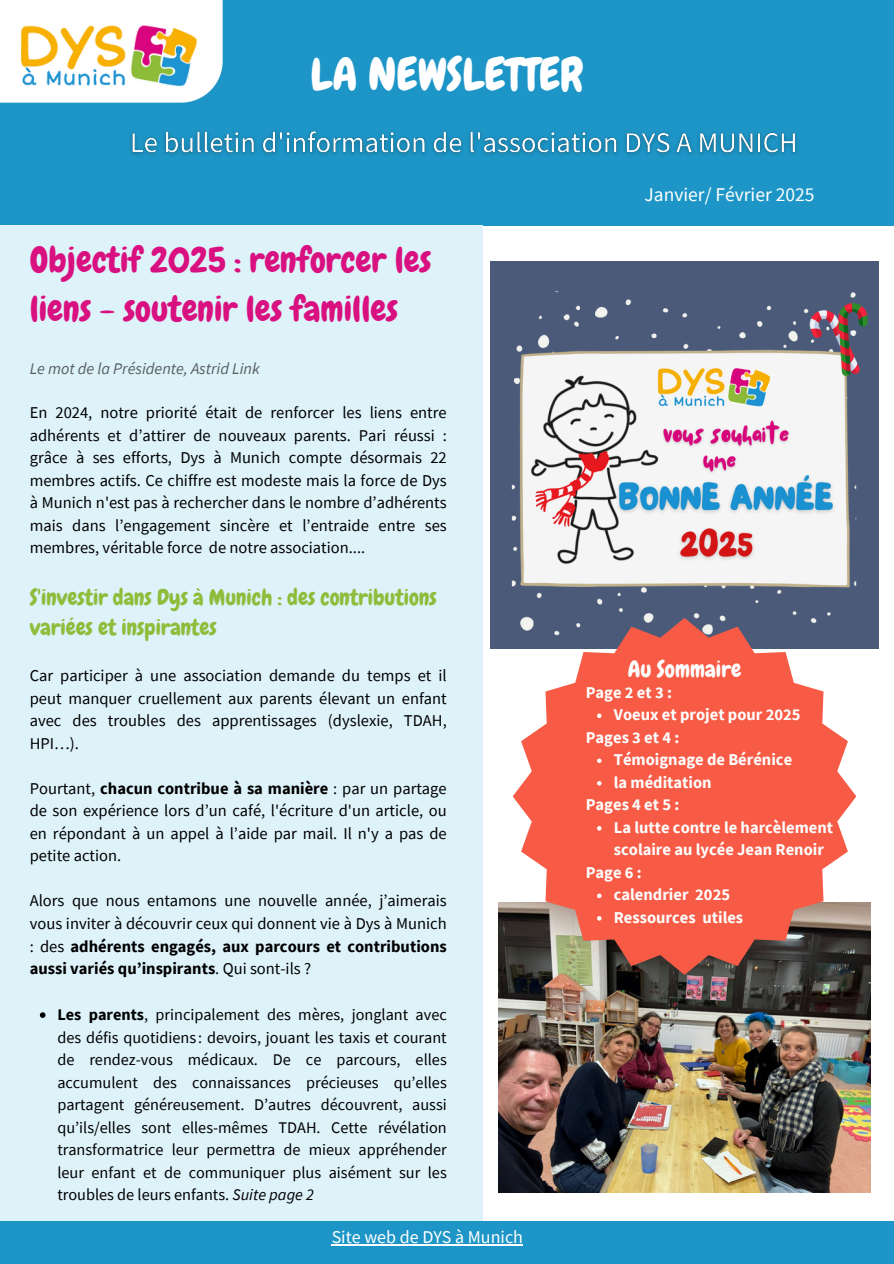
<style>
.page{position:relative;width:894px;height:1264px;background:#fff}
.page>*{position:absolute;margin:0;border:0;box-sizing:border-box;transform-origin:0 0}
.t1{font:45px "Chewy";color:#fff}
.t2{font:35.4px/49.5px "Chewy";color:#d91080}
.t3{font:22.8px "Chewy";color:#fefefe}
.t4{font:22.2px/30.3px "Chewy";color:#8ebd3b}
.t5{font:19.5px "Source Sans Pro";color:#fff}
.t6{font:18px "Source Sans Pro";color:#fff}
.t7{font:16.5px/22.5px "Source Sans Pro";color:#000;text-align:justify}
.t8{font:700 16.5px/22.5px "Source Sans Pro";color:#fefefe}
.t9{font:16.2px/22.5px "Source Sans Pro";color:#000;text-align:justify}
.t10{font:italic 16.2px "Source Sans Pro";color:#586062}
.s1{font-weight:700}
.s2{font-style:italic}
</style>
<div class="page">
<div style="left:0;top:0;width:893px;height:226px;background:#1d96c7"></div>
<div style="left:0;top:0;width:223px;height:103px;background:#fff"></div>
<img style="left:20px;top:24px;width:178px;height:63px">
<img style="left:130px;top:131px;width:667px;height:24px">
<div style="left:0;top:226px;width:483px;height:995px;background:#def2fa"></div>
<div style="left:0;top:1221px;width:893px;height:42px;background:#1d96c7"></div>
<img style="left:490px;top:261px;width:387px;height:387px">
<img style="left:498px;top:903px;width:371px;height:289px">
<svg style="left:512px;top:618px;width:344px;height:356px;background:#dc6f60"></svg>
<svg style="left:597px;top:713px;width:4px;height:5px"></svg>
<svg style="left:597px;top:758px;width:4px;height:5px"></svg>
<svg style="left:597px;top:781px;width:4px;height:4px"></svg>
<svg style="left:597px;top:826px;width:4px;height:4px"></svg>
<svg style="left:597px;top:893px;width:4px;height:5px"></svg>
<svg style="left:597px;top:916px;width:4px;height:4px"></svg>
<svg style="left:40px;top:1012px;width:5px;height:5px"></svg>
<hr style="left:331px;top:1243px;width:192px;height:2px;background:#fff">
<p class="t1" style="left:310px;top:46px;width:274px">LA NEWSLETTER</p>
<h1 class="t5" style="left:644px;top:182px;width:171px">Janvier/ Février 2025</h1>
<h4 class="t2" style="left:30px;top:235px;width:403px">Objectif 2025 : renforcer les liens - soutenir les familles</h4>
<h6 class="t10" style="left:30px;top:358px;width:231px">Le mot de la Présidente, Astrid Link</h6>
<h6 class="t7" style="left:30px;top:401px;width:418px">En 2024, notre priorité était de renforcer les liens entre adhérents et d’attirer de nouveaux parents. Pari réussi : grâce à ses efforts, Dys à Munich compte désormais 22 membres actifs. Ce chiffre est modeste mais la force de Dys à Munich n'est pas à rechercher dans le nombre d’adhérents mais dans l’engagement sincère et l’entraide entre ses membres, véritable force de notre association....</h6>
<p class="t4" style="left:30px;top:582px;width:408px">S'investir dans Dys à Munich : des contributions variées et inspirantes</p>
<p class="t7" style="left:30px;top:664px;width:418px">Car participer à une association demande du temps et il peut manquer cruellement aux parents élevant un enfant avec des troubles des apprentissages (dyslexie, TDAH, HPI…).</p>
<p class="t7" style="left:30px;top:776px;width:418px">Pourtant, <span class="s1">chacun contribue à sa manière</span> : par un partage de son expérience lors d’un café, l'écriture d'un article, ou en répondant à un appel à l’aide par mail. Il n'y a pas de petite action.</p>
<p class="t7" style="left:30px;top:889px;width:418px">Alors que nous entamons une nouvelle année, j’aimerais vous inviter à découvrir ceux qui donnent vie à Dys à Munich : des <span class="s1">adhérents engagés, aux parcours et contributions aussi variés qu’inspirants</span>. Qui sont-ils ?</p>
<h6 class="t9" style="left:57px;top:1003px;width:391px"><span class="s1">Les parents</span>, principalement des mères, jonglant avec des défis quotidiens : devoirs, jouant les taxis et courant de rendez-vous médicaux. De ce parcours, elles accumulent des connaissances précieuses qu’elles partagent généreusement. D’autres découvrent, aussi qu’ils/elles sont elles-mêmes TDAH. Cette révélation transformatrice leur permettra de mieux appréhender leur enfant et de communiquer plus aisément sur les troubles de leurs enfants. <span class="s2">Suite page 2</span></h6>
<p class="t6" style="left:331px;top:1225px;width:193px">Site web de DYS à Munich</p>
<p class="t3" style="left:627px;top:654px;width:115px">Au Sommaire</p>
<h5 class="t8" style="left:585px;top:680px;width:88px">Page2et3:</h5>
<h2 class="t8" style="left:613px;top:703px;width:188px">Voeux et projet pour 2025</h2>
<p class="t8" style="left:585px;top:725px;width:95px">Pages 3 et 4 :</p>
<p class="t8" style="left:613px;top:748px;width:180px">Témoignage de Bérénice</p>
<p class="t8" style="left:613px;top:770px;width:99px">la méditation</p>
<h4 class="t8" style="left:585px;top:793px;width:95px">Pages 4 et 5 :</h4>
<p class="t8" style="left:613px;top:815px;width:221px">La lutte contre le harcèlement scolaire au lycée Jean Renoir</p>
<p class="t8" style="left:585px;top:860px;width:58px">Page 6 :</p>
<p class="t8" style="left:613px;top:883px;width:118px">calendrier 2025</p>
<p class="t8" style="left:613px;top:905px;width:131px">Ressources utiles</p>
</div>
